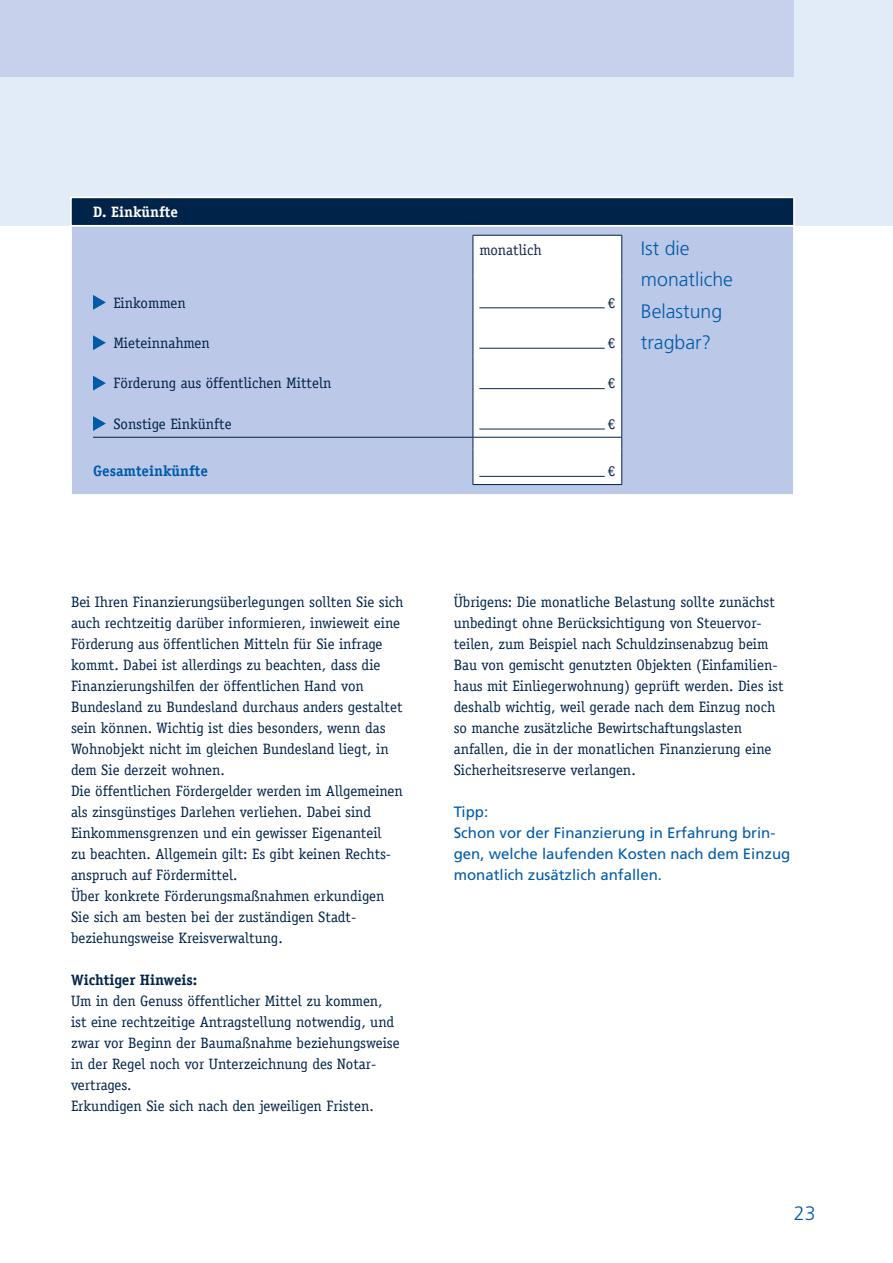
<style>
.page{position:relative;width:893px;height:1263px;background:#fff}
.page>*{position:absolute;margin:0;border:0;box-sizing:border-box;transform-origin:0 0}
.t1{font:300 19.5px/31.5px "Frutiger";color:#005ba9}
.t2{font:15px/21px "Officina Serif LT";color:#002349}
.t3{font:15px/21px "Frutiger";color:#005ba9}
.t4{font:700 15px "Officina Serif LT";color:#002349}
.t5{font:700 15px "Officina Serif LT";color:#005ba9}
.t6{font:15px "Officina Serif LT";color:#122648}
.t7{font:700 15px "Officina Serif LT";color:#fff}
</style>
<div class="page">
<div style="left:0;top:0;width:893px;height:225px;background:#e2ebf8"></div>
<div style="left:0;top:0;width:794px;height:77px;background:#c7d1ec"></div>
<div style="left:70px;top:197px;width:725px;height:299px;background:#bcc8e8"></div>
<div style="left:473px;top:235px;width:149px;height:249px;background:#fff"></div>
<hr style="left:473px;top:448px;width:1px;height:36px;background:#002349">
<hr style="left:621px;top:448px;width:1px;height:36px;background:#002349">
<hr style="left:473px;top:484px;width:149px;height:1px;background:#002349">
<hr style="left:93px;top:437px;width:380px;height:1px;background:#002349">
<hr style="left:473px;top:437px;width:149px;height:1px;background:#002349">
<svg style="left:93px;top:295px;width:13px;height:15px"></svg>
<hr style="left:479px;top:308px;width:126px;height:1px;background:#122648">
<svg style="left:93px;top:335px;width:13px;height:15px"></svg>
<hr style="left:479px;top:348px;width:126px;height:1px;background:#122648">
<svg style="left:93px;top:376px;width:13px;height:15px"></svg>
<hr style="left:479px;top:388px;width:126px;height:1px;background:#122648">
<svg style="left:93px;top:416px;width:13px;height:15px"></svg>
<hr style="left:479px;top:429px;width:126px;height:1px;background:#122648">
<hr style="left:479px;top:476px;width:126px;height:1px;background:#122648">
<div style="left:70px;top:225px;width:725px;height:271px;border:2px solid #fff"></div>
<div style="left:71px;top:197px;width:723px;height:29px;background:#002349"></div>
<div style="left:70px;top:197px;width:725px;height:29px;border:2px solid #fff"></div>
<p class="t7" style="left:93px;top:202px;width:86px">D. Einkünfte</p>
<p class="t6" style="left:479px;top:241px;width:64px">monatlich</p>
<h1 class="t1" style="left:641px;top:232px;width:94px">Ist die monatliche<br>Belastung tragbar?</h1>
<p class="t2" style="left:113px;top:292px;width:74px">Einkommen</p>
<p class="t6" style="left:608px;top:294px;width:9px">€</p>
<p class="t2" style="left:113px;top:332px;width:98px">Mieteinnahmen</p>
<p class="t6" style="left:608px;top:334px;width:9px">€</p>
<p class="t2" style="left:113px;top:373px;width:220px">Förderung aus öffentlichen Mitteln</p>
<p class="t6" style="left:608px;top:374px;width:9px">€</p>
<p class="t2" style="left:113px;top:413px;width:120px">Sonstige Einkünfte</p>
<p class="t6" style="left:608px;top:415px;width:9px">€</p>
<p class="t5" style="left:93px;top:462px;width:116px">Gesamteinkünfte</p>
<p class="t6" style="left:608px;top:462px;width:9px">€</p>
<p class="t2" style="left:71px;top:591px;width:334px">Bei Ihren Finanzierungsüberlegungen sollten Sie sich auch rechtzeitig darüber informieren, inwieweit eine Förderung aus öffentlichen Mitteln für Sie infrage kommt. Dabei ist allerdings zu beachten, dass die Finanzierungshilfen der öffentlichen Hand von Bundesland zu Bundesland durchaus anders gestaltet sein können. Wichtig ist dies besonders, wenn das Wohnobjekt nicht im gleichen Bundesland liegt, in dem Sie derzeit wohnen.<br>Die öffentlichen Fördergelder werden im Allgemeinen als zinsgünstiges Darlehen verliehen. Dabei sind Einkommensgrenzen und ein gewisser Eigenanteil<br>zu beachten. Allgemein gilt: Es gibt keinen Rechts&shy;anspruch auf Fördermittel.<br>Über konkrete Förderungsmaßnahmen erkundigen Sie sich am besten bei der zuständigen Stadt&shy;beziehungsweise Kreisverwaltung.</p>
<p class="t4" style="left:71px;top:970px;width:128px">Wichtiger Hinweis:</p>
<p class="t2" style="left:71px;top:990px;width:330px">Um in den Genuss öffentlicher Mittel zu kommen, ist eine rechtzeitige Antragstellung notwendig, und zwar vor Beginn der Baumaßnahme beziehungsweise in der Regel noch vor Unterzeichnung des Notar&shy;vertrages.<br>Erkundigen Sie sich nach den jeweiligen Fristen.</p>
<p class="t2" style="left:454px;top:591px;width:331px">Übrigens: Die monatliche Belastung sollte zunächst unbedingt ohne Berücksichtigung von Steuervor&shy;teilen, zum Beispiel nach Schuldzinsenabzug beim Bau von gemischt genutzten Objekten (Einfamilien&shy;haus mit Einliegerwohnung) geprüft werden. Dies ist deshalb wichtig, weil gerade nach dem Einzug noch so manche zusätzliche Bewirtschaftungslasten anfallen, die in der monatlichen Finanzierung eine Sicherheitsreserve verlangen.</p>
<p class="t3" style="left:454px;top:801px;width:338px">Tipp:<br>Schon vor der Finanzierung in Erfahrung brin&shy;gen, welche laufenden Kosten nach dem Einzug monatlich zusätzlich anfallen.</p>
<h1 class="t1" style="left:794px;top:1197px;width:23px">23</h1>
</div>
